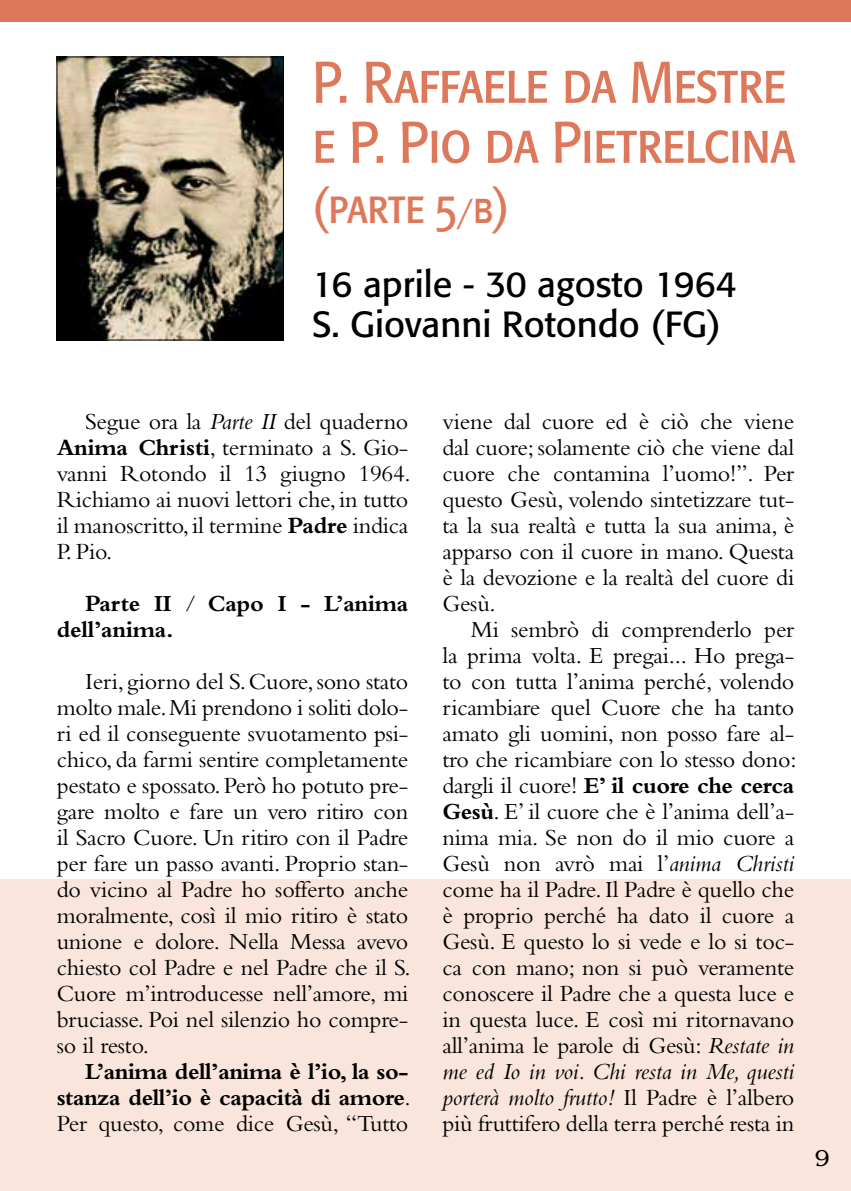
<style>
.page{position:relative;width:851px;height:1191px;background:#fff}
.page>*{position:absolute;margin:0;border:0;box-sizing:border-box;transform-origin:0 0}
.t1{font:58px/60px "Formata Regular SC";letter-spacing:-.02em;color:#dd795a;scale:.9 1}
.t2{font:48px "Formata Regular SC";letter-spacing:-.02em;color:#dd795a;scale:.9 1}
.t3{font:36px/40px "Formata";color:#000}
.t4{font:24px/26px "Bembo";letter-spacing:-.01em;color:#000;text-align:justify}
.t5{font:700 24px/26px "Bembo";letter-spacing:-.02em;color:#000}
.t6{font:24px "Benguiat";color:#000}
.s1{font-family:"Franklin Gothic";font-weight:500;font-size:36px}
.s2{font-style:italic}
.s3{font-weight:700}
.s4{font-weight:400}
</style>
<div class="page">
<div style="left:0;top:0;width:850px;height:21px;background:#dd795a"></div>
<div style="left:0;top:879px;width:850px;height:312px;background:#f9e5db"></div>
<img style="left:58px;top:58px;width:224px;height:280px">
<div style="left:56px;top:56px;width:228px;height:284px;border:1px solid #000"></div>
<h1 class="t1" style="left:312px;top:52px;width:538px">P. Raffaele da Mestre e P. Pio da Pietrelcina</h1>
<h2 class="t2" style="left:312px;top:177px;width:221px">(parte 5<span class="s1">/B</span>)</h2>
<h3 class="t3" style="left:312px;top:265px;width:426px">16 aprile - 30 agosto 1964<br>S. Giovanni Rotondo (FG)</h3>
<p class="t4" style="left:57px;top:408px;width:355px;text-indent:28px">Segue ora la <span class="s2">Parte II</span> del quaderno <span class="s3">Anima Christi</span>, terminato a S. Gio&shy;vanni Rotondo il 13 giugno 1964.<br>Richiamo ai nuovi lettori che, in tutto il manoscritto, il termine <span class="s3">Padre</span> indica P. Pio.</p>
<p class="t5" style="left:57px;top:590px;width:353px;text-indent:28px">Parte II <span class="s4">/</span> Capo I - L’anima dell’anima.</p>
<p class="t4" style="left:57px;top:668px;width:355px;text-indent:28px">Ieri, giorno del S. Cuore, sono stato molto male. Mi prendono i soliti dolo&shy;ri ed il conseguente svuotamento psi&shy;chico, da farmi sentire completamente pestato e spossato. Però ho potuto pre&shy;gare molto e fare un vero ritiro con il Sacro Cuore. Un ritiro con il Padre per fare un passo avanti. Proprio stan&shy;do vicino al Padre ho sofferto anche moralmente, così il mio ritiro è stato unione e dolore. Nella Messa avevo chiesto col Padre e nel Padre che il S.<br>Cuore m’introducesse nell’amore, mi bruciasse. Poi nel silenzio ho compre&shy;so il resto.</p>
<p class="t5" style="left:57px;top:1058px;width:355px;text-align:justify;text-indent:28px">L’anima dell’anima è l’io, la so&shy;stanza dell’io è capacità di amore<span class="s4">.<br>Per questo, come dice Gesù, “Tutto</span></p>
<p class="t4" style="left:442px;top:408px;width:353px">viene dal cuore ed è ciò che viene dal cuore; solamente ciò che viene dal cuore che contamina l’uomo!”. Per questo Gesù, volendo sintetizzare tut&shy;ta la sua realtà e tutta la sua anima, è apparso con il cuore in mano. Questa è la devozione e la realtà del cuore di Gesù.</p>
<p class="t4" style="left:442px;top:616px;width:355px;text-indent:28px">Mi sembrò di comprenderlo per la prima volta. E pregai... Ho prega&shy;to con tutta l’anima perché, volendo ricambiare quel Cuore che ha tanto amato gli uomini, non posso fare al&shy;tro che ricambiare con lo stesso dono: dargli il cuore! <span class="s3">E’ il cuore che cerca Gesù</span>. E’ il cuore che è l’anima dell’a&shy;nima mia. Se non do il mio cuore a Gesù non avrò mai l’<span class="s2">anima Christi </span>come ha il Padre. Il Padre è quello che è proprio perché ha dato il cuore a Gesù. E questo lo si vede e lo si toc&shy;ca con mano; non si può veramente conoscere il Padre che a questa luce e in questa luce. E così mi ritornavano all’anima le parole di Gesù: <span class="s2">Restate in me ed Io in voi. Chi resta in Me, questi porterà molto frutto!</span> Il Padre è l’albero più fruttifero della terra perché resta in</p>
<p class="t6" style="left:814px;top:1145px;width:17px">9</p>
</div>
